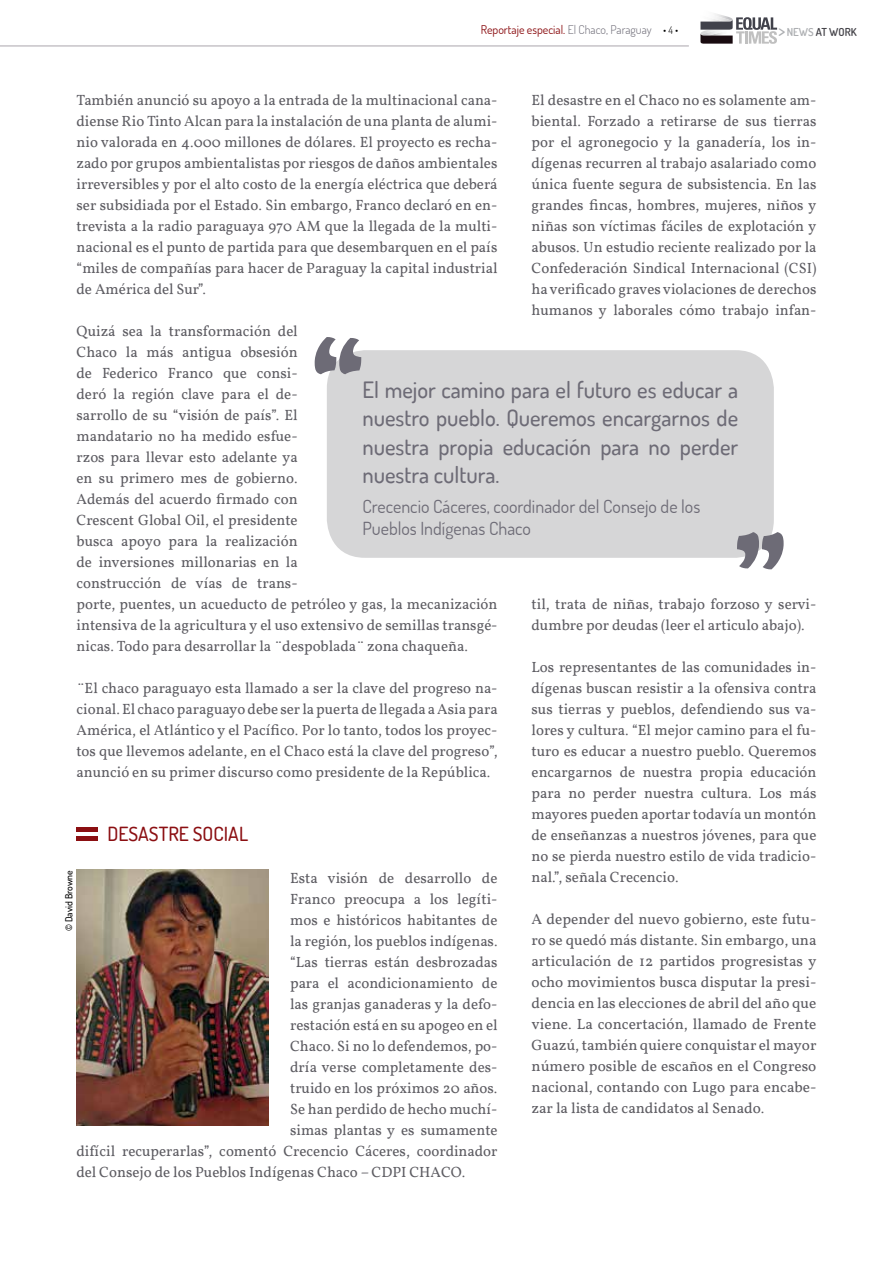
<style>
.page{position:relative;width:893px;height:1263px;background:#fff}
.page>*{position:absolute;margin:0;border:0;box-sizing:border-box;transform-origin:0 0}
.t1{font:500 22.5px/28.5px "Dosis";color:#6d6b76;text-align:justify}
.t2{font:500 19.5px "Dosis";color:#8b0f12}
.t3{font:18px/21.6px "Dosis";color:#6d6b76}
.t4{font:15px/21px "Vollkorn";color:#5d5c62;text-align:justify}
.t5{font:12px "Dosis";color:#8b0f12}
.t6{font:600 10.95px "Dosis";color:#444349}
.t7{font:500 9.75px "Dosis";color:#000}
.s1{font-weight:300;color:#6d6b76}
.s2{font-weight:300;font-size:10.5px;color:#000}
.s3{font-weight:500;font-size:17.85px;color:#adafb2}
.s4{color:#adafb2}
</style>
<div class="page">
<img style="left:77px;top:869px;width:192px;height:256px">
<hr style="left:0;top:46px;width:689px;height:1px;background:#aaa5ac">
<img style="left:715px;top:15px;width:9px;height:2px">
<svg style="left:700px;top:17px;width:77px;height:27px"></svg>
<hr style="left:77px;top:827px;width:21px;height:4px;background:#8b0f12">
<div style="left:77px;top:836px;width:21px;height:5px;background:#8b0f12"></div>
<div style="left:327px;top:350px;width:447px;height:208px;background:#d6d6d7;border-radius:38px"></div>
<svg style="left:315px;top:337px;width:46px;height:37px"></svg>
<svg style="left:737px;top:532px;width:47px;height:37px"></svg>
<p class="t5" style="left:481px;top:22px;width:199px">Reportaje especial. <span class="s1">El Chaco, Paraguay</span> <span class="s2">• 4 •</span></p>
<p class="t6" style="left:778px;top:25px;width:80px"><span class="s3">&gt;</span> <span class="s4">NEWS</span> AT WORK</p>
<p class="t4" style="left:77px;top:89px;width:422px">También anunció su apoyo a la entrada de la multinacional cana&shy;diense Rio Tinto Alcan para la instalación de una planta de alumi&shy;nio valorada en 4.000 millones de dólares. El proyecto es recha&shy;zado por grupos ambientalistas por riesgos de daños ambientales irreversibles y por el alto costo de la energía eléctrica que deberá ser subsidiada por el Estado. Sin embargo, Franco declaró en en&shy;trevista a la radio paraguaya 970 AM que la llegada de la multi&shy;nacional es el punto de partida para que desembarquen en el país “miles de compañías para hacer de Paraguay la capital industrial de América del Sur”.</p>
<p class="t4" style="left:77px;top:321px;width:422px;text-align:left">Quizá sea la transformación del<br>Chaco la más antigua obsesión<br>de Federico Franco que consi-<br>deró la región clave para el de-<br>sarrollo de su “visión de país”. El<br>mandatario no ha medido esfue-<br>rzos para llevar esto adelante ya<br>en su primero mes de gobierno.<br>Además del acuerdo firmado con<br>Crescent Global Oil, el presidente<br>busca apoyo para la realización<br>de inversiones millonarias en la<br>construcción de vías de trans-<br>porte, puentes, un acueducto de petróleo y gas, la mecanización intensiva de la agricultura y el uso extensivo de semillas transgé&shy;nicas. Todo para desarrollar la ¨despoblada¨ zona chaqueña.</p>
<p class="t4" style="left:77px;top:678px;width:423px">¨El chaco paraguayo esta llamado a ser la clave del progreso na&shy;cional. El chaco paraguayo debe ser la puerta de llegada a Asia para América, el Atlántico y el Pacífico. Por lo tanto, todos los proyec&shy;tos que llevemos adelante, en el Chaco está la clave del progreso”, anunció en su primer discurso como presidente de la República.</p>
<p class="t4" style="left:532px;top:89px;width:286px">El desastre en el Chaco no es solamente am&shy;biental. Forzado a retirarse de sus tierras por el agronegocio y la ganadería, los in&shy;dígenas recurren al trabajo asalariado como única fuente segura de subsistencia. En las grandes fincas, hombres, mujeres, niños y niñas son víctimas fáciles de explotación y abusos. Un estudio reciente realizado por la Confederación Sindical Internacional (CSI) ha verificado graves violaciones de derechos humanos y laborales cómo trabajo infan-</p>
<h1 class="t1" style="left:362px;top:375px;width:377px">El mejor camino para el futuro es educar a nuestro pueblo. Queremos encargarnos de nuestra propia educación para no perder nuestra cultura.</h1>
<p class="t3" style="left:362px;top:495px;width:339px">Crecencio Cáceres, coordinador del Consejo de los<br>Pueblos Indígenas Chaco</p>
<p class="t4" style="left:532px;top:593px;width:286px">til, trata de niñas, trabajo forzoso y servi&shy;dumbre por deudas (leer el articulo abajo).</p>
<p class="t4" style="left:532px;top:657px;width:286px">Los representantes de las comunidades in&shy;dígenas buscan resistir a la ofensiva contra sus tierras y pueblos, defendiendo sus va&shy;lores y cultura. “El mejor camino para el fu&shy;turo es educar a nuestro pueblo. Queremos encargarnos de nuestra propia educación para no perder nuestra cultura. Los más mayores pueden aportar todavía un montón de enseñanzas a nuestros jóvenes, para que no se pierda nuestro estilo de vida tradicio&shy;nal.”, señala Crecencio.</p>
<p class="t4" style="left:531px;top:909px;width:286px">A depender del nuevo gobierno, este futu&shy;ro se quedó más distante. Sin embargo, una articulación de 12 partidos progresistas y ocho movimientos busca disputar la presi&shy;dencia en las elecciones de abril del año que viene. La concertación, llamado de Frente Guazú, también quiere conquistar el mayor número posible de escaños en el Congreso nacional, contando con Lugo para encabe&shy;zar la lista de candidatos al Senado.</p>
<h2 class="t2" style="left:107px;top:821px;width:142px">Desastre social</h2>
<p class="t7" style="left:62px;top:931px;width:62px;rotate:-90deg">© David Browne</p>
<p class="t4" style="left:290px;top:868px;width:209px">Esta visión de desarrollo de</p>
<p class="t4" style="left:290px;top:889px;width:209px">Franco preocupa a los legíti-</p>
<p class="t4" style="left:290px;top:910px;width:209px">mos e históricos habitantes de</p>
<p class="t4" style="left:290px;top:931px;width:209px">la región, los pueblos indígenas.</p>
<p class="t4" style="left:290px;top:952px;width:209px">“Las tierras están desbrozadas</p>
<p class="t4" style="left:290px;top:973px;width:209px">para el acondicionamiento de</p>
<p class="t4" style="left:290px;top:994px;width:209px">las granjas ganaderas y la defo-</p>
<p class="t4" style="left:290px;top:1015px;width:209px">restación está en su apogeo en el</p>
<p class="t4" style="left:290px;top:1036px;width:209px">Chaco. Si no lo defendemos, po-</p>
<p class="t4" style="left:290px;top:1057px;width:209px">dría verse completamente des-</p>
<p class="t4" style="left:290px;top:1078px;width:209px">truido en los próximos 20 años.</p>
<p class="t4" style="left:290px;top:1099px;width:209px">Se han perdido de hecho muchí-</p>
<p class="t4" style="left:290px;top:1120px;width:209px">simas plantas y es sumamente</p>
<p class="t4" style="left:77px;top:1141px;width:422px">difícil recuperarlas”, comentó Crecencio Cáceres, coordinador</p>
<p class="t4" style="left:77px;top:1162px;width:390px">del Consejo de los Pueblos Indígenas Chaco – CDPI CHACO.</p>
</div>
